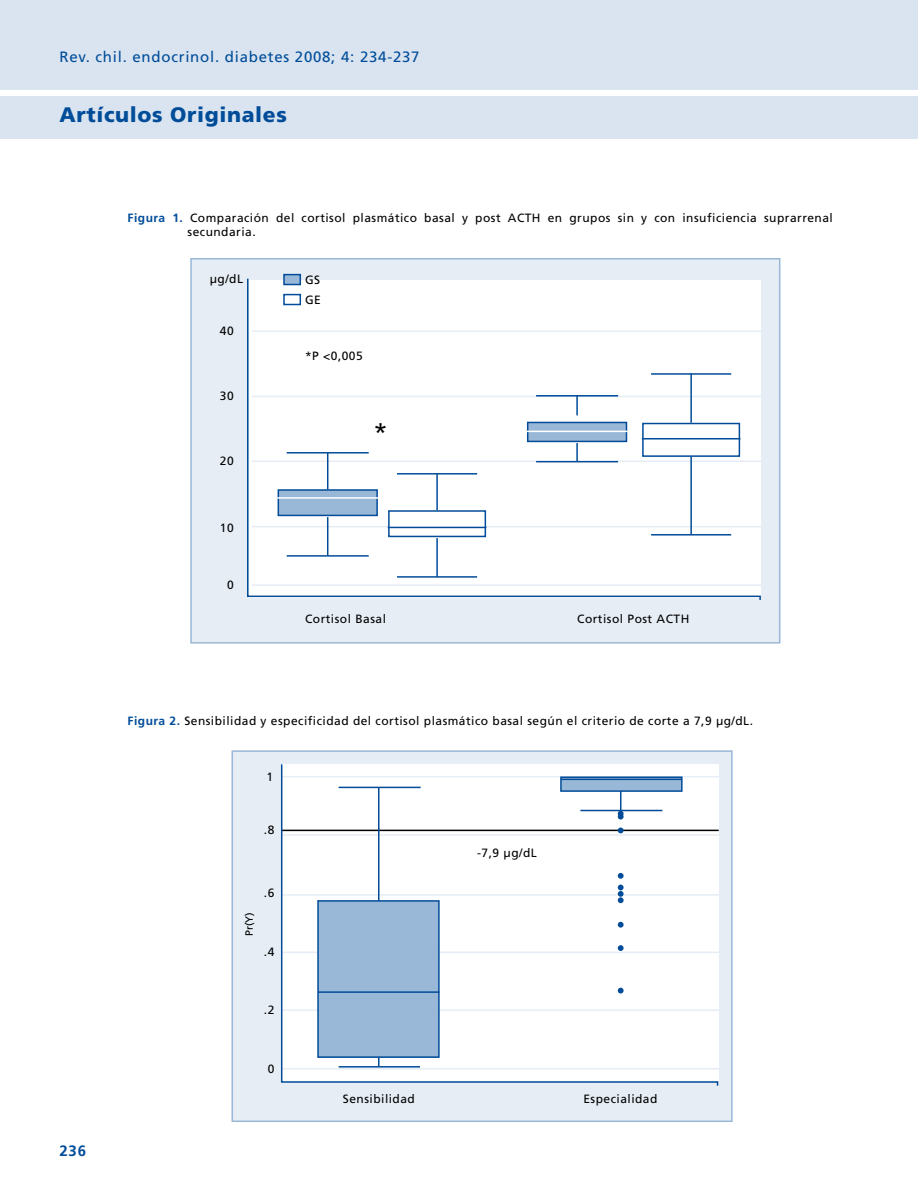
<style>
.page{position:relative;width:918px;height:1188px;background:#fff}
.page>*{position:absolute;margin:0;border:0;box-sizing:border-box;transform-origin:0 0}
.t1{font:25.5px "Frutiger";color:#000}
.t2{font:900 21px "Frutiger";letter-spacing:.03em;color:#004c99}
.t3{font:15px "Frutiger";letter-spacing:.05em;color:#004c99}
.t4{font:700 15px "Frutiger";color:#004c99}
.t5{font:12px/19.8px "Frutiger";letter-spacing:.04em;color:#000}
.t6{font:10.5px "Frutiger";color:#000}
.s1{font-weight:700;color:#004c99}
</style>
<div class="page">
<div style="left:0;top:96px;width:918px;height:42px;background:#d9e4f0"></div>
<div style="left:0;top:0;width:918px;height:90px;background:#d9e4f0"></div>
<div style="left:191px;top:259px;width:589px;height:384px;background:#e6edf5"></div>
<div style="left:190px;top:258px;width:590px;height:386px;border:2px solid #99b7d6"></div>
<div style="left:247px;top:277px;width:514px;height:323px;background:#fff"></div>
<hr style="left:327px;top:517px;width:1px;height:39px;background:#004c99">
<hr style="left:287px;top:555px;width:82px;height:2px;background:#004c99">
<div style="left:278px;top:490px;width:99px;height:25px;background:#99b7d6"></div>
<div style="left:278px;top:489px;width:100px;height:27px;border:2px solid #004c99"></div>
<hr style="left:277px;top:497px;width:101px;height:2px;background:#fff">
<hr style="left:327px;top:452px;width:1px;height:37px;background:#004c99">
<hr style="left:287px;top:452px;width:82px;height:2px;background:#004c99">
<hr style="left:436px;top:538px;width:2px;height:39px;background:#004c99">
<hr style="left:397px;top:576px;width:80px;height:2px;background:#004c99">
<div style="left:389px;top:511px;width:96px;height:25px;background:#fff"></div>
<div style="left:388px;top:510px;width:98px;height:27px;border:2px solid #004c99"></div>
<hr style="left:388px;top:527px;width:98px;height:1px;background:#004c99">
<hr style="left:436px;top:473px;width:2px;height:37px;background:#004c99">
<hr style="left:397px;top:473px;width:80px;height:2px;background:#004c99">
<svg style="left:576px;top:443px;width:2px;height:18px"></svg>
<hr style="left:536px;top:461px;width:82px;height:1px;background:#004c99">
<div style="left:528px;top:422px;width:98px;height:19px;background:#99b7d6"></div>
<div style="left:527px;top:422px;width:100px;height:20px;border:2px solid #004c99"></div>
<hr style="left:527px;top:431px;width:101px;height:1px;background:#fff">
<hr style="left:576px;top:395px;width:2px;height:20px;background:#004c99">
<hr style="left:536px;top:395px;width:82px;height:2px;background:#004c99">
<hr style="left:690px;top:457px;width:2px;height:77px;background:#004c99">
<hr style="left:651px;top:534px;width:80px;height:2px;background:#004c99">
<div style="left:643px;top:424px;width:96px;height:32px;background:#fff"></div>
<div style="left:642px;top:423px;width:98px;height:34px;border:2px solid #004c99"></div>
<hr style="left:642px;top:438px;width:98px;height:2px;background:#004c99">
<hr style="left:690px;top:373px;width:2px;height:50px;background:#004c99">
<hr style="left:651px;top:373px;width:80px;height:2px;background:#004c99">
<div style="left:284px;top:295px;width:16px;height:10px;background:#fff"></div>
<div style="left:283px;top:294px;width:18px;height:11px;border:2px solid #004c99"></div>
<div style="left:284px;top:275px;width:16px;height:10px;background:#99b7d6"></div>
<div style="left:283px;top:274px;width:18px;height:11px;border:2px solid #004c99"></div>
<div style="left:232px;top:751px;width:500px;height:370px;background:#e6edf5"></div>
<div style="left:232px;top:750px;width:501px;height:372px;border:2px solid #99b7d6"></div>
<svg style="left:281px;top:764px;width:438px;height:322px;background:#fafbfc"></svg>
<hr style="left:339px;top:787px;width:82px;height:1px;background:#004c99">
<hr style="left:378px;top:788px;width:2px;height:113px;background:#004c99">
<div style="left:318px;top:901px;width:121px;height:156px;background:#99b7d6"></div>
<div style="left:317px;top:900px;width:123px;height:158px;border:2px solid #004c99"></div>
<hr style="left:318px;top:991px;width:122px;height:2px;background:#004c99">
<svg style="left:378px;top:1057px;width:2px;height:9px"></svg>
<hr style="left:339px;top:1066px;width:81px;height:2px;background:#004c99">
<svg style="left:618px;top:792px;width:6px;height:28px"></svg>
<svg style="left:618px;top:828px;width:6px;height:5px"></svg>
<svg style="left:618px;top:873px;width:6px;height:6px"></svg>
<svg style="left:618px;top:885px;width:6px;height:18px"></svg>
<svg style="left:618px;top:922px;width:6px;height:6px"></svg>
<svg style="left:618px;top:945px;width:6px;height:6px"></svg>
<svg style="left:618px;top:988px;width:6px;height:6px"></svg>
<div style="left:561px;top:777px;width:121px;height:14px;background:#99b7d6"></div>
<div style="left:560px;top:776px;width:123px;height:16px;border:2px solid #004c99"></div>
<hr style="left:561px;top:779px;width:121px;height:1px;background:#004c99">
<p class="t3" style="left:60px;top:48px;width:362px">Rev. chil. endocrinol. diabetes 2008; 4: 234-237</p>
<h2 class="t2" style="left:60px;top:102px;width:229px">Artículos Originales</h2>
<p class="t5" style="left:188px;top:210px;width:647px;line-height:14.4px;text-indent:-60px"><span class="s1">Figura 1.</span> Comparación del cortisol plasmático basal y post ACTH en grupos sin y con insuficiencia suprarrenal secundaria.</p>
<p class="t5" style="left:210px;top:269px;width:35px">µg/dL</p>
<p class="t5" style="left:220px;top:321px;width:15px">40</p>
<p class="t5" style="left:220px;top:386px;width:15px">30</p>
<p class="t5" style="left:220px;top:451px;width:15px">20</p>
<p class="t5" style="left:220px;top:518px;width:15px">10</p>
<p class="t5" style="left:227px;top:575px;width:8px">0</p>
<p class="t5" style="left:305px;top:270px;width:17px">GS<br>GE</p>
<p class="t5" style="left:305px;top:346px;width:59px">*P &lt;0,005</p>
<h1 class="t1" style="left:373px;top:418px;width:16px">*</h1>
<p class="t5" style="left:305px;top:609px;width:82px">Cortisol Basal</p>
<p class="t5" style="left:577px;top:609px;width:114px">Cortisol Post ACTH</p>
<p class="t5" style="left:128px;top:711px;width:627px"><span class="s1">Figura 2.</span> Sensibilidad y especificidad del cortisol plasmático basal según el criterio de corte a 7,9 µg/dL.</p>
<p class="t5" style="left:267px;top:767px;width:8px">1</p>
<p class="t4" style="left:60px;top:1142px;width:28px">236</p>
<p class="t5" style="left:264px;top:820px;width:12px">.8</p>
<p class="t6" style="left:243px;top:936px;width:25px;rotate:-90deg">Pr(Y)</p>
<p class="t5" style="left:264px;top:883px;width:12px">.6</p>
<p class="t5" style="left:264px;top:942px;width:12px">.4</p>
<p class="t5" style="left:264px;top:1000px;width:12px">.2</p>
<p class="t5" style="left:268px;top:1059px;width:8px">0</p>
<p class="t5" style="left:477px;top:843px;width:61px">-7,9 µg/dL</p>
<p class="t5" style="left:343px;top:1089px;width:73px">Sensibilidad</p>
<p class="t5" style="left:583px;top:1089px;width:75px">Especialidad</p>
</div>
